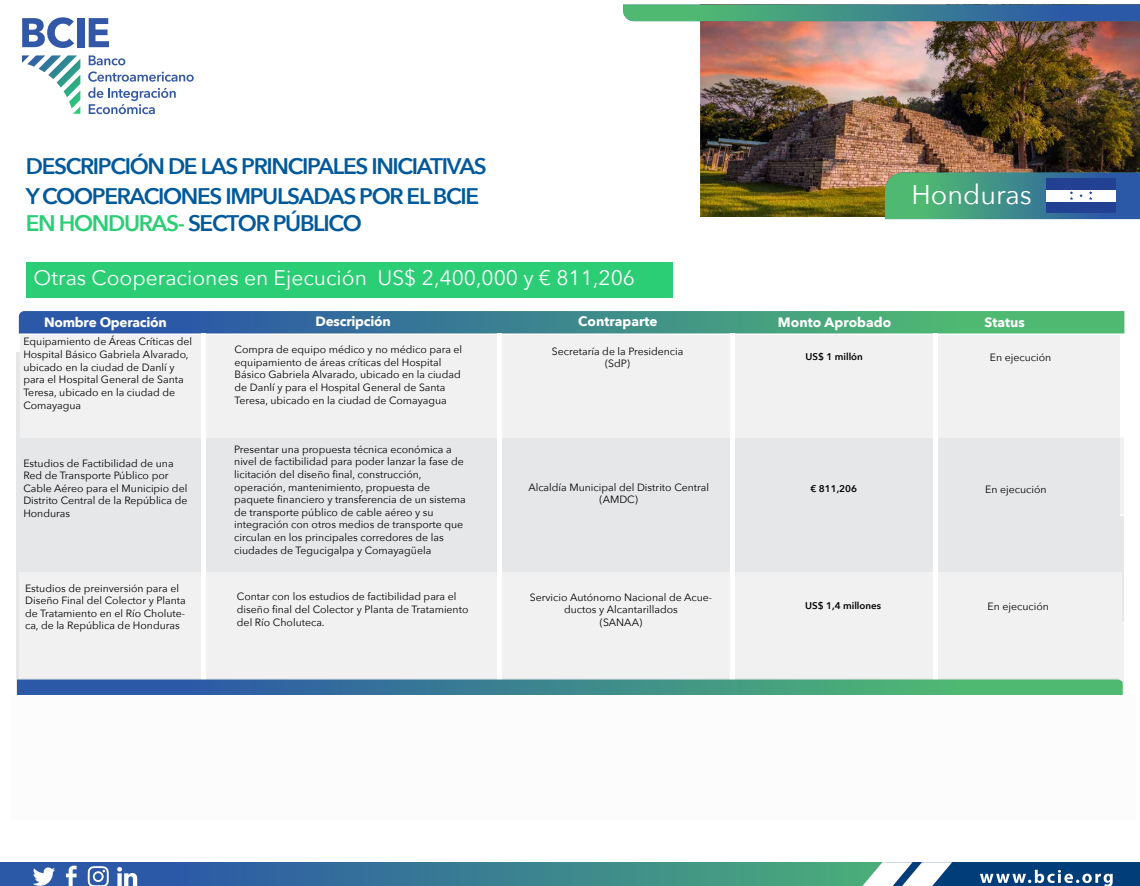
<style>
.page{position:relative;width:1140px;height:886px;background:#fff}
.page>*{position:absolute;margin:0;border:0;box-sizing:border-box;transform-origin:0 0}
.t1{font:27px "Avenir Next";color:#fff}
.t2{font:600 22.5px/30.1px "Avenir Next";letter-spacing:-.06em;color:#00599b}
.t3{font:21px "Avenir Next";color:#fff}
.t4{font:700 13.5px "Avenir Next";color:#fff}
.t5{font:700 13.5px "Avenir Next";letter-spacing:-.02em;color:#fff}
.t6{font:10.5px/12.6px "Avenir Next";color:#000}
.t7{font:600 9.75px "Avenir Next";color:#000}
.s1{color:#2bce75}
</style>
<div class="page">
<img style="left:700px;top:21px;width:439px;height:195px">
<svg style="left:623px;top:5px;width:516px;height:16px;background:#3e898c"></svg>
<svg style="left:19px;top:311px;width:1105px;height:22px;background:#3d888c"></svg>
<svg style="left:0;top:862px;width:862px;height:24px;background:#387c93"></svg>
<div style="left:885px;top:862px;width:254px;height:24px;background:#013d79"></div>
<svg style="left:862px;top:862px;width:89px;height:24px"></svg>
<svg style="left:980px;top:869px;width:132px;height:17px"></svg>
<svg style="left:117px;top:867px;width:20px;height:19px"></svg>
<svg style="left:88px;top:866px;width:21px;height:20px"></svg>
<svg style="left:66px;top:865px;width:11px;height:21px"></svg>
<svg style="left:33px;top:867px;width:22px;height:18px"></svg>
<svg style="left:884px;top:173px;width:255px;height:46px;background:#4b8e90"></svg>
<div style="left:16px;top:352px;width:1103px;height:448px;background:#e6e7e8"></div>
<div style="left:26px;top:262px;width:646px;height:36px;background:#2bce75"></div>
<div style="left:20px;top:335px;width:1099px;height:102px;background:#f1f1f2"></div>
<div style="left:19px;top:572px;width:1102px;height:106px;background:#f1f1f2"></div>
<div style="left:932px;top:333px;width:5px;height:522px;background:#fff"></div>
<div style="left:201px;top:333px;width:5px;height:522px;background:#fff"></div>
<hr style="left:730px;top:333px;width:4px;height:522px;background:#fff">
<div style="left:497px;top:333px;width:5px;height:522px;background:#fff"></div>
<svg style="left:17px;top:679px;width:1105px;height:16px;background:#428b8f"></svg>
<div style="left:10px;top:695px;width:1126px;height:125px;background:#fcfcfc"></div>
<svg style="left:22px;top:17px;width:52px;height:31px"></svg>
<div style="left:77px;top:18px;width:7px;height:29px;background:#3357a7"></div>
<svg style="left:89px;top:18px;width:20px;height:29px"></svg>
<svg style="left:22px;top:55px;width:172px;height:60px"></svg>
<h2 class="t2" style="left:26px;top:151px;width:462px">DESCRIPCIÓN DE LAS PRINCIPALES INICIATIVAS<br>Y COOPERACIONES IMPULSADAS POR EL BCIE</h2>
<h2 class="t2" style="left:26px;top:208px;width:337px"><span class="s1">EN HONDURAS-</span> SECTOR PÚBLICO</h2>
<h1 class="t1" style="left:911px;top:172px;width:122px">Honduras</h1>
<h3 class="t3" style="left:34px;top:260px;width:603px">Otras Cooperaciones en Ejecución US$ 2,400,000 y € 811,206</h3>
<p class="t5" style="left:44px;top:310px;width:124px">Nombre Operación</p>
<p class="t5" style="left:315px;top:310px;width:77px">Descripción</p>
<p class="t4" style="left:578px;top:309px;width:81px">Contraparte</p>
<p class="t4" style="left:984px;top:310px;width:42px">Status</p>
<p class="t4" style="left:777px;top:311px;width:115px">Monto Aprobado</p>
<p class="t6" style="left:23px;top:335px;width:170px">Equipamiento de Áreas Críticas del<br>Hospital Básico Gabriela Alvarado, ubicado en la ciudad de Danlí y para el Hospital General de Santa<br>Teresa, ubicado en la ciudad de<br>Comayagua</p>
<p class="t6" style="left:234px;top:343px;width:229px">Compra de equipo médico y no médico para el equipamiento de áreas críticas del Hospital Básico Gabriela Alvarado, ubicado en la ciudad de Danlí y para el Hospital General de Santa Teresa, ubicado en la ciudad de Comayagua</p>
<p class="t7" style="left:805px;top:348px;width:59px">US$ 1 millón</p>
<p class="t6" style="left:989px;top:350px;width:63px">En ejecución</p>
<p class="t6" style="left:552px;top:344px;width:133px;text-align:center">Secretaría de la Presidencia (SdP)</p>
<p class="t6" style="left:23px;top:456px;width:166px">Estudios de Factibilidad de una<br>Red de Transporte Público por<br>Cable Aéreo para el Municipio del<br>Distrito Central de la República de<br>Honduras</p>
<p class="t6" style="left:234px;top:442px;width:233px">Presentar una propuesta técnica económica a nivel de factibilidad para poder lanzar la fase de licitación del diseño final, construcción, operación, mantenimiento, propuesta de paquete financiero y transferencia de un sistema de transporte público de cable aéreo y su integración con otros medios de transporte que circulan en los principales corredores de las ciudades de Tegucigalpa y Comayagüela</p>
<p class="t6" style="left:528px;top:480px;width:182px;text-align:center">Alcaldía Municipal del Distrito Central (AMDC)</p>
<p class="t7" style="left:810px;top:480px;width:48px">€ 811,206</p>
<p class="t6" style="left:985px;top:482px;width:63px">En ejecución</p>
<p class="t6" style="left:25px;top:581px;width:162px">Estudios de preinversión para el<br>Diseño Final del Colector y Planta de Tratamiento en el Río Cholute&shy;ca, de la República de Honduras</p>
<p class="t6" style="left:237px;top:590px;width:233px">Contar con los estudios de factibilidad para el diseño final del Colector y Planta de Tratamiento del Río Choluteca.</p>
<p class="t7" style="left:805px;top:597px;width:77px">US$ 1,4 millones</p>
<p class="t6" style="left:987px;top:599px;width:63px">En ejecución</p>
<p class="t6" style="left:529px;top:590px;width:184px;text-align:center">Servicio Autónomo Nacional de Acue&shy;ductos y Alcantarillados<br>(SANAA)</p>
</div>
